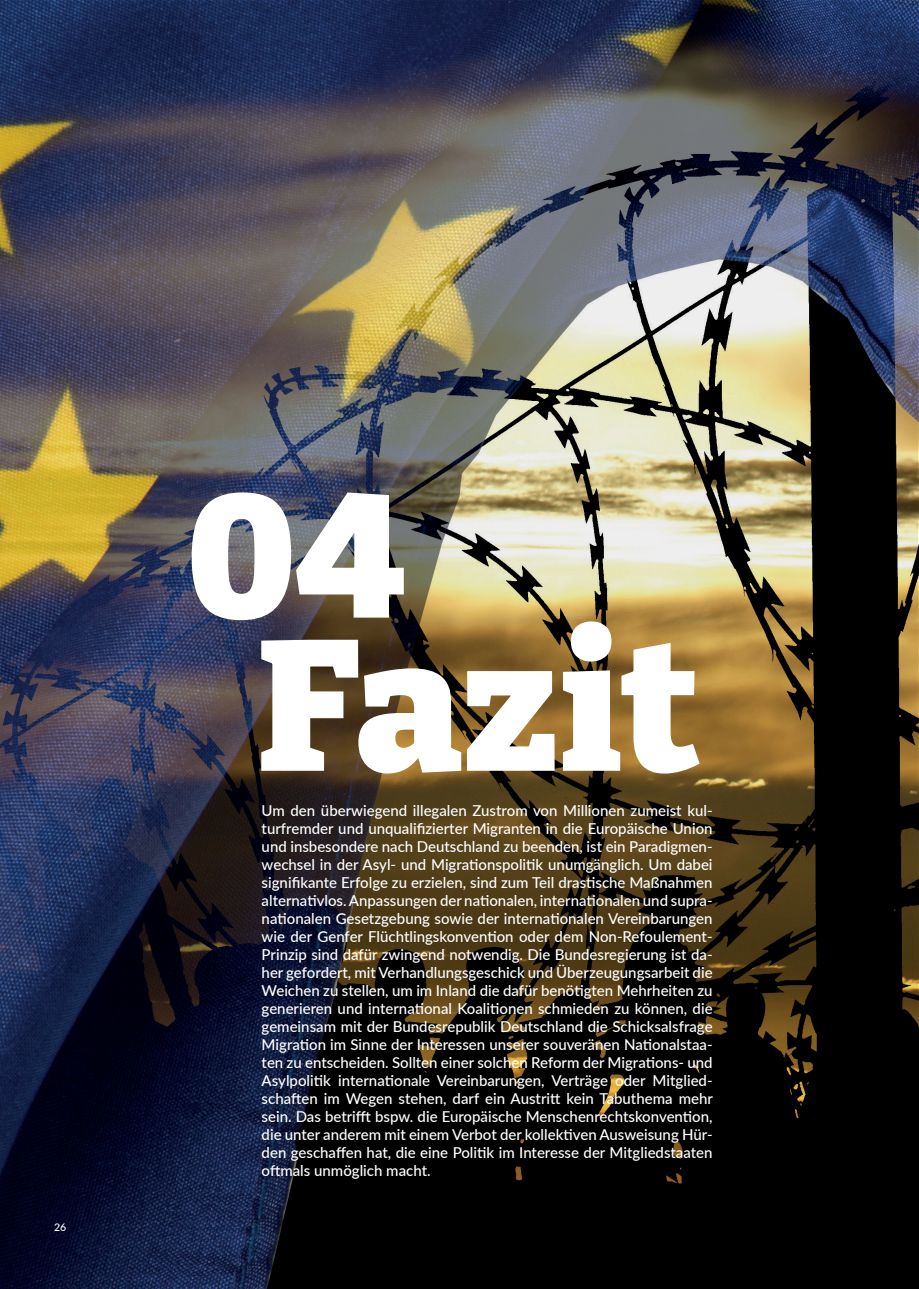
<style>
.page{position:relative;width:919px;height:1289px;background:#fff}
.page>*{position:absolute;margin:0;border:0;box-sizing:border-box;transform-origin:0 0}
.t1{font:100 184.5px "Bitter";color:#fff}
.t2{font:900 172.5px "Bitter";color:#fff}
.t3{font:500 15px/18px "Lato";color:#fff;text-align:justify}
.t4{font:500 10.5px "Lato";color:#fff}
</style>
<div class="page">
<img style="left:1px;top:1px;width:917px;height:1287px">
<p class="t4" style="left:54px;top:1219px;width:14px">26</p>
<h2 class="t2" style="left:187px;top:448px;width:219px">04</h2>
<h1 class="t1" style="left:257px;top:589px;width:445px">Fazit</h1>
<p class="t3" style="left:261px;top:801px;width:452px">Um den überwiegend illegalen Zustrom von Millionen zumeist kul&shy;turfremder und unqualifizierter Migranten in die Europäische Union und insbesondere nach Deutschland zu beenden, ist ein Paradigmen&shy;wechsel in der Asyl- und Migrationspolitik unumgänglich. Um dabei signifikante Erfolge zu erzielen, sind zum Teil drastische Maßnahmen alternativlos. Anpassungen der nationalen, internationalen und supra&shy;nationalen Gesetzgebung sowie der internationalen Vereinbarungen wie der Genfer Flüchtlingskonvention oder dem Non-Refoulement-Prinzip sind dafür zwingend notwendig. Die Bundesregierung ist da&shy;her gefordert, mit Verhandlungsgeschick und Überzeugungsarbeit die Weichen zu stellen, um im Inland die dafür benötigten Mehrheiten zu generieren und international Koalitionen schmieden zu können, die gemeinsam mit der Bundesrepublik Deutschland die Schicksalsfrage Migration im Sinne der Interessen unserer souveränen Nationalstaa&shy;ten zu entscheiden. Sollten einer solchen Reform der Migrations- und Asylpolitik internationale Vereinbarungen, Verträge oder Mitglied&shy;schaften im Wegen stehen, darf ein Austritt kein Tabuthema mehr sein. Das betrifft bspw. die Europäische Menschenrechtskonvention, die unter anderem mit einem Verbot der kollektiven Ausweisung Hür&shy;den geschaffen hat, die eine Politik im Interesse der Mitgliedstaaten oftmals unmöglich macht.</p>
</div>
